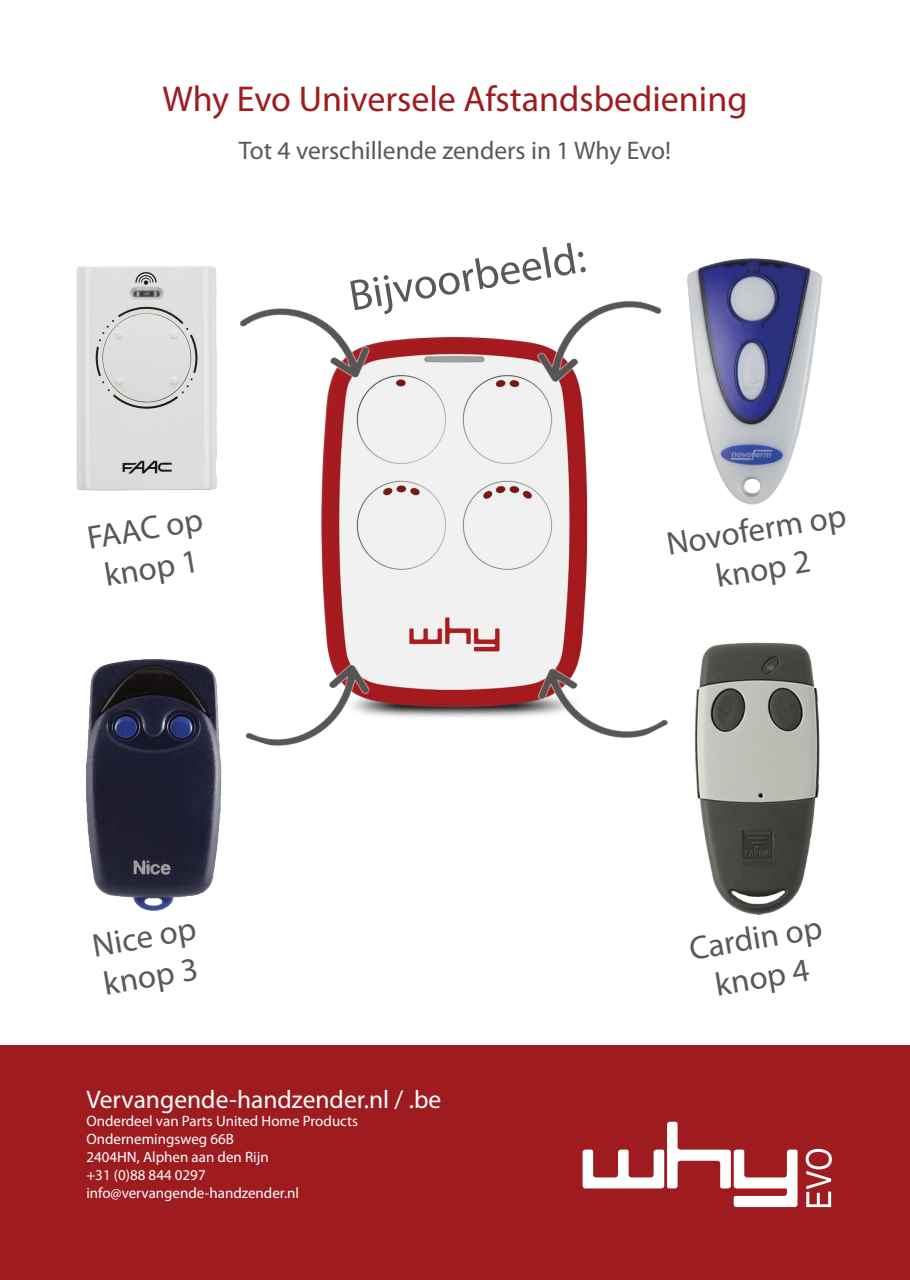
<style>
.page{position:relative;width:910px;height:1280px;background:#fff}
.page>*{position:absolute;margin:0;border:0;box-sizing:border-box;transform-origin:0 0}
.t1{font:43.5px "Myriad Pro";color:#5a5858}
.t2{font:36px "Myriad Pro";color:#9e1c1f}
.t3{font:33px/39.6px "Myriad Pro";color:#5a5858;text-align:center}
.t4{font:25.5px "Myriad Pro";color:#5a5858}
.t5{font:25.5px "Myriad Pro";color:#fff}
.t6{font:15px/18px "Myriad Pro";color:#fff}
</style>
<div class="page">
<div style="left:0;top:1045px;width:910px;height:235px;background:#9e1c1f"></div>
<img style="left:321px;top:336px;width:267px;height:382px">
<svg style="left:583px;top:1122px;width:215px;height:85px"></svg>
<svg style="left:806px;top:1149px;width:26px;height:58px"></svg>
<img style="left:694px;top:642px;width:126px;height:274px">
<img style="left:76px;top:266px;width:141px;height:225px">
<img style="left:86px;top:659px;width:136px;height:252px">
<img style="left:687px;top:258px;width:136px;height:247px">
<img style="left:239px;top:308px;width:140px;height:109px">
<img style="left:530px;top:300px;width:132px;height:109px">
<img style="left:527px;top:628px;width:141px;height:110px">
<img style="left:245px;top:636px;width:131px;height:110px">
<h2 class="t2" style="left:163px;top:77px;width:586px">Why Evo Universele Afstandsbediening</h2>
<h3 class="t4" style="left:239px;top:135px;width:434px">Tot 4 verschillende zenders in 1 Why Evo!</h3>
<h3 class="t3" style="left:84px;top:518px;width:118px;rotate:-9deg">FAAC op knop 1</h3>
<h1 class="t1" style="left:345px;top:271px;width:241px;rotate:-10deg">Bijvoorbeeld:</h1>
<h3 class="t3" style="left:664px;top:524px;width:183px;rotate:-9deg">Novoferm op knop 2</h3>
<h3 class="t3" style="left:89px;top:925px;width:106px;text-align:left;rotate:-9deg">Nice op knop 3</h3>
<h3 class="t5" style="left:86px;top:1084px;width:356px">Vervangende-handzender.nl / .be</h3>
<p class="t6" style="left:86px;top:1112px;width:273px">Onderdeel van Parts United Home Products<br>Ondernemingsweg 66B<br>2404HN, Alphen aan den Rijn<br>+31 (0)88 844 0297 info@vervangende-handzender.nl</p>
<h3 class="t3" style="left:686px;top:928px;width:135px;rotate:-9deg">Cardin op knop 4</h3>
</div>
